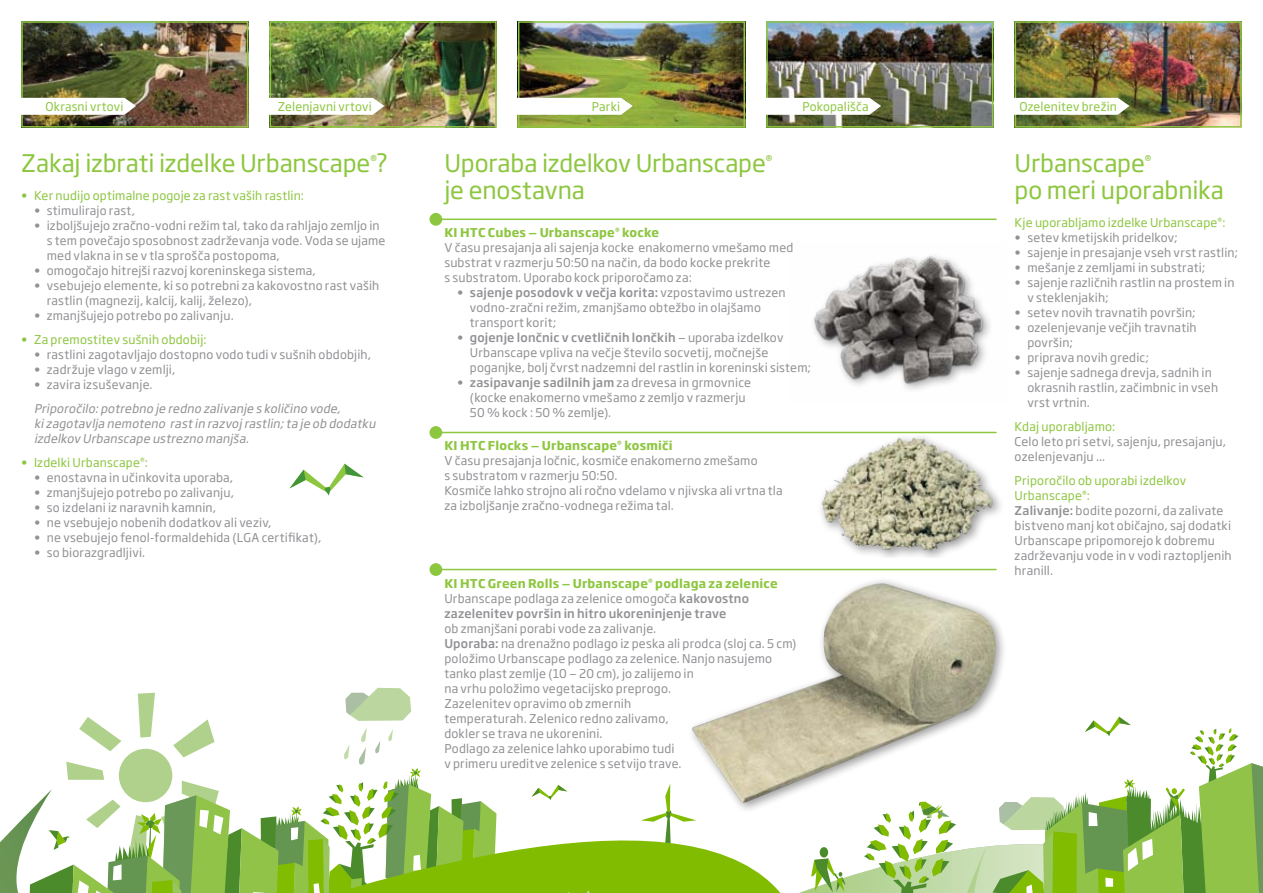
<style>
.page{position:relative;width:1263px;height:893px;background:#fff}
.page>*{position:absolute;margin:0;border:0;box-sizing:border-box;transform-origin:0 0}
.t1{font:24px "Soho Gothic Pro";letter-spacing:-.005em;color:#8dc63f}
.t2{font:12px/15px "Soho Gothic Pro";letter-spacing:.015em;color:#919195}
.t3{font:12px "Soho Gothic Pro";letter-spacing:.015em;color:#8dc63f}
.t4{font:italic 12px/15px "Soho Gothic Pro";letter-spacing:.01em;color:#919195}
.t5{font:500 12px/15px "Soho Gothic Pro";letter-spacing:.015em;color:#919195}
.t6{font:10.5px "Soho Gothic Pro";color:#8dc63f}
.s1{font-weight:700;color:#8dc63f}
.s2{font-weight:500}
.s3{font-weight:400}
.s4{color:#8dc63f}
</style>
<div class="page">
<svg style="left:496px;top:783px;width:285px;height:110px"></svg>
<svg style="left:568px;top:890px;width:22px;height:3px"></svg>
<svg style="left:0;top:688px;width:496px;height:205px"></svg>
<svg style="left:799px;top:717px;width:464px;height:176px"></svg>
<svg style="left:290px;top:464px;width:74px;height:32px"></svg>
<div style="left:816px;top:432px;width:187px;height:125px;background:#000;opacity:.4"></div>
<img style="left:848px;top:438px;width:65px;height:29px">
<img style="left:813px;top:255px;width:177px;height:135px">
<img style="left:24px;top:24px;width:221px;height:101px">
<div style="left:21px;top:21px;width:227px;height:107px;border:2px solid #8dc63f"></div>
<img style="left:273px;top:24px;width:221px;height:101px">
<div style="left:270px;top:21px;width:227px;height:107px;border:2px solid #8dc63f"></div>
<img style="left:521px;top:24px;width:221px;height:101px">
<div style="left:518px;top:21px;width:227px;height:107px;border:2px solid #8dc63f"></div>
<img style="left:769px;top:24px;width:221px;height:101px">
<div style="left:766px;top:21px;width:227px;height:107px;border:2px solid #8dc63f"></div>
<img style="left:1018px;top:24px;width:221px;height:101px">
<div style="left:1015px;top:21px;width:227px;height:107px;border:2px solid #8dc63f"></div>
<svg style="left:21px;top:98px;width:115px;height:17px"></svg>
<svg style="left:269px;top:98px;width:115px;height:17px"></svg>
<svg style="left:517px;top:98px;width:116px;height:17px"></svg>
<svg style="left:766px;top:98px;width:115px;height:17px"></svg>
<svg style="left:1014px;top:98px;width:115px;height:17px"></svg>
<div style="left:686px;top:577px;width:322px;height:237px;background:#000;opacity:.4"></div>
<img style="left:691px;top:583px;width:305px;height:221px">
<hr style="left:442px;top:219px;width:554px;height:1px;background:#8dc63f">
<hr style="left:442px;top:432px;width:554px;height:1px;background:#8dc63f">
<hr style="left:442px;top:569px;width:554px;height:1px;background:#8dc63f">
<div style="left:429px;top:213px;width:13px;height:13px;background:#8dc63f;border-radius:50%"></div>
<div style="left:429px;top:426px;width:13px;height:13px;background:#8dc63f;border-radius:50%"></div>
<div style="left:429px;top:563px;width:13px;height:13px;background:#8dc63f;border-radius:50%"></div>
<p class="t3" style="left:46px;top:97px;width:80px">Okrasni vrtovi</p>
<p class="t3" style="left:278px;top:97px;width:96px">Zelenjavni vrtovi</p>
<p class="t3" style="left:592px;top:97px;width:30px">Parki</p>
<p class="t3" style="left:802px;top:97px;width:68px">Pokopališča</p>
<p class="t3" style="left:1019px;top:97px;width:99px">Ozelenitev brežin</p>
<h1 class="t1" style="left:21px;top:144px;width:368px">Zakaj izbrati izdelke Urbanscape ?</h1>
<p class="t6" style="left:370px;top:151px;width:9px">®</p>
<p class="t3" style="left:21px;top:186px;width:284px">• Ker nudijo optimalne pogoje za rast vaših rastlin:</p>
<p class="t2" style="left:34px;top:202px;width:103px">• stimulirajo rast,</p>
<p class="t2" style="left:47px;top:217px;width:340px;text-indent:-13px">• izboljšujejo zračno-vodni režim tal, tako da rahljajo zemljo in s tem povečajo sposobnost zadrževanja vode. Voda se ujame med vlakna in se v tla sprošča postopoma,</p>
<p class="t2" style="left:34px;top:262px;width:283px">• omogočajo hitrejši razvoj koreninskega sistema,</p>
<p class="t2" style="left:47px;top:277px;width:334px;text-indent:-13px">• vsebujejo elemente, ki so potrebni za kakovostno rast vaših rastlin (magnezij, kalcij, kalij, železo),</p>
<p class="t2" style="left:34px;top:307px;width:201px">• zmanjšujejo potrebo po zalivanju.</p>
<p class="t3" style="left:21px;top:330px;width:187px">• Za premostitev sušnih obdobij:</p>
<p class="t2" style="left:34px;top:346px;width:339px">• rastlini zagotavljajo dostopno vodo tudi v sušnih obdobjih,</p>
<p class="t2" style="left:34px;top:361px;width:143px">• zadržuje vlago v zemlji,</p>
<p class="t2" style="left:34px;top:376px;width:120px">• zavira izsuševanje.</p>
<p class="t4" style="left:34px;top:400px;width:346px">Priporočilo: potrebno je redno zalivanje s količino vode,<br>ki zagotavlja nemoteno rast in razvoj rastlin; ta je ob dodatku izdelkov Urbanscape ustrezno manjša.</p>
<p class="t3" style="left:21px;top:453px;width:128px">• Izdelki Urbanscape<sup>®</sup>:</p>
<p class="t2" style="left:34px;top:469px;width:201px">• enostavna in učinkovita uporaba,</p>
<p class="t2" style="left:34px;top:484px;width:201px">• zmanjšujejo potrebo po zalivanju,</p>
<p class="t2" style="left:34px;top:499px;width:184px">• so izdelani iz naravnih kamnin,</p>
<p class="t2" style="left:34px;top:514px;width:239px">• ne vsebujejo nobenih dodatkov ali veziv,</p>
<p class="t2" style="left:34px;top:529px;width:289px">• ne vsebujejo fenol-formaldehida (LGA certifikat),</p>
<p class="t2" style="left:34px;top:544px;width:113px">• so biorazgradljivi.</p>
<h1 class="t1" style="left:444px;top:144px;width:323px">Uporaba izdelkov Urbanscape</h1>
<p class="t6" style="left:766px;top:151px;width:9px">®</p>
<h1 class="t1" style="left:444px;top:171px;width:142px">je enostavna</h1>
<p class="t2" style="left:444px;top:225px;width:351px"><span class="s1">KI HTC Cubes ‒ Urbanscape</span><sup>®</sup> <span class="s1">kocke<br></span>V času presajanja ali sajenja kocke enakomerno vmešamo med substrat v razmerju 50:50 na način, da bodo kocke prekrite<br>s substratom. Uporabo kock priporočamo za:</p>
<p class="t2" style="left:470px;top:285px;width:317px;text-indent:-13px">• <span class="s2">sajenje posodovk v večja korita:</span> vzpostavimo ustrezen vodno-zračni režim, zmanjšamo obtežbo in olajšamo transport korit;</p>
<p class="t2" style="left:470px;top:330px;width:343px;text-indent:-13px">• <span class="s2">gojenje lončnic v cvetličnih lončkih</span> — uporaba izdelkov<br>Urbanscape vpliva na večje število socvetij, močnejše poganjke, bolj čvrst nadzemni del rastlin in koreninski sistem;</p>
<p class="t2" style="left:470px;top:375px;width:283px;text-indent:-13px">• <span class="s2">zasipavanje sadilnih jam</span> za drevesa in grmovnice (kocke enakomerno vmešamo z zemljo v razmerju<br>50 % kock : 50 % zemlje).</p>
<p class="t2" style="left:444px;top:438px;width:340px"><span class="s1">KI HTC Flocks ‒ Urbanscape</span><sup>®</sup> <span class="s1">kosmiči<br></span>V času presajanja ločnic, kosmiče enakomerno zmešamo<br>s substratom v razmerju 50:50.<br>Kosmiče lahko strojno ali ročno vdelamo v njivska ali vrtna tla za izboljšanje zračno-vodnega režima tal.</p>
<p class="t5" style="left:444px;top:575px;width:335px"><span class="s1">KI HTC Green Rolls ‒ Urbanscape</span><sup>®</sup> <span class="s1">podlaga za zelenice<br></span><span class="s3">Urbanscape podlaga za zelenice omogoča</span> kakovostno zazelenitev površin in hitro ukoreninjenje trave</p>
<p class="t2" style="left:444px;top:621px;width:354px">ob zmanjšani porabi vode za zalivanje.<br><span class="s2">Uporaba:</span> na drenažno podlago iz peska ali prodca (sloj ca. 5 cm) položimo Urbanscape podlago za zelenice. Nanjo nasujemo tanko plast zemlje (10 — 20 cm), jo zalijemo in<br>na vrhu položimo vegetacijsko preprogo.<br>Zazelenitev opravimo ob zmernih<br>temperaturah. Zelenico redno zalivamo,<br>dokler se trava ne ukorenini.<br>Podlago za zelenice lahko uporabimo tudi<br>v primeru ureditve zelenice s setvijo trave.</p>
<h1 class="t1" style="left:1015px;top:144px;width:132px">Urbanscape</h1>
<p class="t6" style="left:1144px;top:151px;width:9px">®</p>
<h1 class="t1" style="left:1015px;top:171px;width:211px">po meri uporabnika</h1>
<p class="t3" style="left:1015px;top:213px;width:212px">Kje uporabljamo izdelke Urbanscape<sup>®</sup>:</p>
<p class="t2" style="left:1015px;top:229px;width:165px">• setev kmetijskih pridelkov;</p>
<p class="t2" style="left:1015px;top:244px;width:225px">• sajenje in presajanje vseh vrst rastlin;</p>
<p class="t2" style="left:1015px;top:259px;width:192px">• mešanje z zemljami in substrati;</p>
<p class="t2" style="left:1027px;top:274px;width:209px;text-indent:-13px">• sajenje različnih rastlin na prostem in v steklenjakih;</p>
<p class="t2" style="left:1015px;top:304px;width:183px">• setev novih travnatih površin;</p>
<p class="t2" style="left:1027px;top:319px;width:171px;text-indent:-13px">• ozelenjevanje večjih travnatih površin;</p>
<p class="t2" style="left:1015px;top:349px;width:136px">• priprava novih gredic;</p>
<p class="t2" style="left:1027px;top:364px;width:192px;text-indent:-13px">• sajenje sadnega drevja, sadnih in okrasnih rastlin, začimbnic in vseh vrst vrtnin.</p>
<p class="t3" style="left:1015px;top:417px;width:102px">Kdaj uporabljamo:</p>
<p class="t2" style="left:1015px;top:433px;width:213px">Celo leto pri setvi, sajenju, presajanju, ozelenjevanju ...</p>
<p class="t2" style="left:1015px;top:472px;width:219px"><span class="s4">Priporočilo ob uporabi izdelkov<br>Urbanscape</span><sup>®</sup><span class="s4">:<br></span><span class="s2">Zalivanje:</span> bodite pozorni, da zalivate bistveno manj kot običajno, saj dodatki<br>Urbanscape pripomorejo k dobremu zadrževanju vode in v vodi raztopljenih hranill.</p>
</div>
